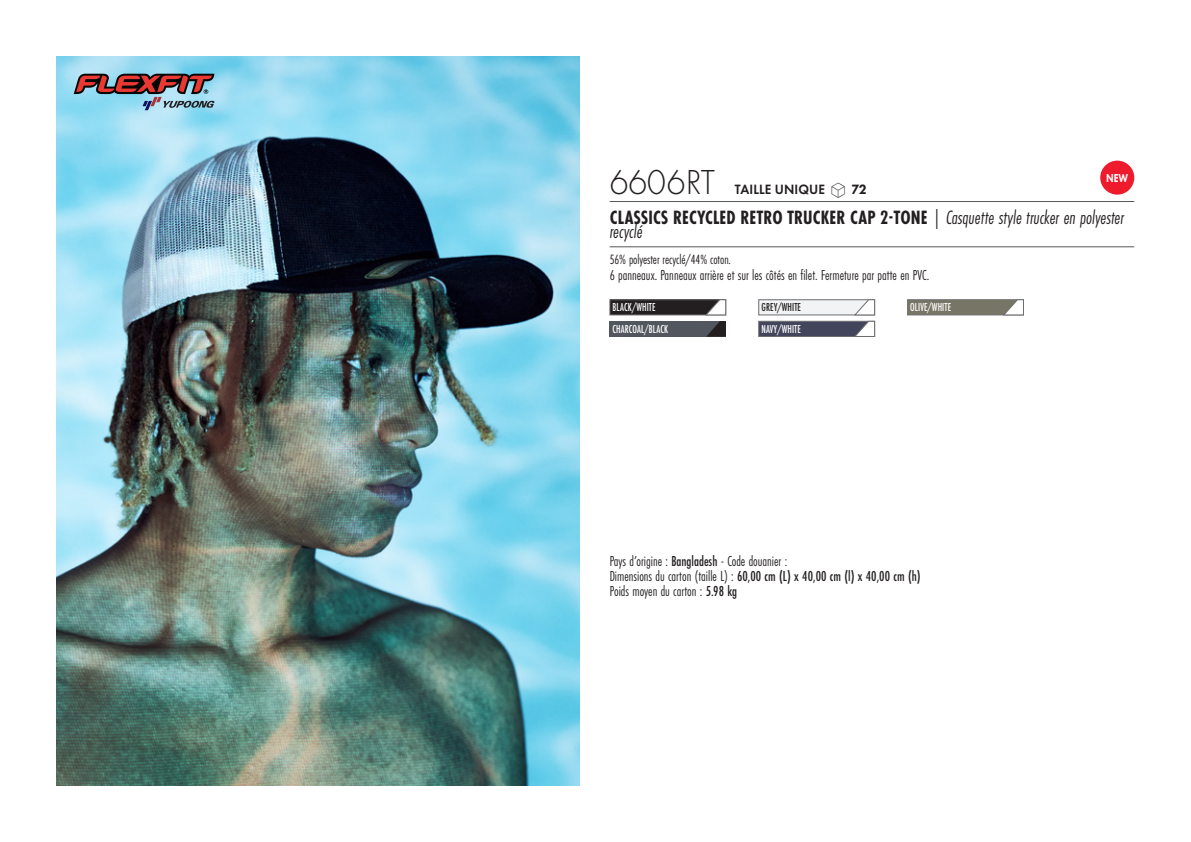
<style>
.page{position:relative;width:1191px;height:842px;background:#fff}
.page>*{position:absolute;margin:0;border:0;box-sizing:border-box;transform-origin:0 0}
.t1{font:300 36px "Futura PT";color:#231f20;scale:.95 1}
.t2{font:700 20px "Futura PT Cond";letter-spacing:.01em;color:#231f20;scale:.95 1}
.t3{font:italic 20px "Futura PT Cond";color:#231f20;scale:.95 1}
.t4{font:15px "Futura PT Cond";color:#231f20;scale:.95 1}
.t5{font:500 15px "Futura PT Cond";color:#231f20;scale:.95 1}
.grammage_2020{font:14px "Futura PT Cond";letter-spacing:-.005em;color:#231f20;scale:.95 1}
.t6{font:600 14px "Futura PT";letter-spacing:.01em;color:#231f20;scale:.95 1}
.Coloris_nuancier{font:500 12px "Futura PT Cond";letter-spacing:.01em;color:#fff;scale:.9 1}
.Coloris_nuancier_bla{font:500 12px "Futura PT Cond";letter-spacing:.01em;color:#fff;scale:.9 1}
.Coloris_nuancier-2{font:500 12px "Futura PT Cond";letter-spacing:.01em;color:#231f20;scale:.9 1}
.nuancier_bloc_packsh{font:800 12px "Futura PT";color:#fff;scale:.8 1}
.s1{font-family:"Linotype Shapeshifter";font-weight:400;font-size:20px}
.s2{font-weight:800}
.s3{font-weight:400;font-style:italic}
.s4{font-weight:500}
.s5{font-weight:400}
</style>
<div class="page">
<img style="left:57px;top:57px;width:522px;height:728px">
<svg style="left:74px;top:74px;width:141px;height:36px;background:#847f8a"></svg>
<div style="left:610px;top:300px;width:115px;height:15px;background:#231f20"></div>
<div style="left:609px;top:300px;width:117px;height:15px;border:1px solid #6c6d70"></div>
<svg style="left:705px;top:299px;width:21px;height:16px"></svg>
<div style="left:609px;top:321px;width:117px;height:16px;background:#52575f"></div>
<svg style="left:706px;top:321px;width:20px;height:16px"></svg>
<div style="left:758px;top:300px;width:116px;height:15px;background:#f2f3f4;border:1px solid #6c6d70"></div>
<svg style="left:854px;top:299px;width:21px;height:16px"></svg>
<div style="left:758px;top:321px;width:116px;height:16px;background:#43455c;border:1px solid #6c6d70"></div>
<svg style="left:854px;top:321px;width:21px;height:16px"></svg>
<div style="left:907px;top:300px;width:116px;height:15px;background:#777566"></div>
<svg style="left:1003px;top:299px;width:21px;height:16px"></svg>
<div style="left:1100px;top:161px;width:34px;height:34px;background:#ee1b2d;border-radius:50%"></div>
<hr style="left:609px;top:201px;width:525px;height:1px;background:#57585a">
<hr style="left:609px;top:246px;width:525px;height:1px;background:#57585a">
<p class="t1" style="left:609px;top:162px;width:113px">6606RT</p>
<p class="nuancier_bloc_packsh" style="left:1106px;top:171px;width:29px">NEW</p>
<p class="t6" style="left:735px;top:181px;width:140px">TAILLE UNIQUE <span class="s1">S</span> <span class="s2">72</span></p>
<p class="t2" style="left:610px;top:206px;width:543px">CLASSICS RECYCLED RETRO TRUCKER CAP 2-TONE <span class="s3">| Casquette style trucker en polyester</span></p>
<p class="t3" style="left:609px;top:220px;width:36px">recyclé</p>
<p class="grammage_2020" style="left:609px;top:251px;width:129px">56% polyester recyclé/44% coton.</p>
<p class="t4" style="left:609px;top:266px;width:338px">6 panneaux. Panneaux arrière et sur les côtés en filet. Fermeture par patte en PVC.</p>
<p class="Coloris_nuancier" style="left:612px;top:300px;width:49px">BLACK/WHITE</p>
<p class="Coloris_nuancier_bla" style="left:612px;top:322px;width:63px">CHARCOAL/BLACK</p>
<p class="Coloris_nuancier-2" style="left:761px;top:300px;width:45px">GREY/WHITE</p>
<p class="Coloris_nuancier" style="left:761px;top:322px;width:45px">NAVY/WHITE</p>
<p class="Coloris_nuancier" style="left:910px;top:300px;width:47px">OLIVE/WHITE</p>
<p class="t4" style="left:609px;top:552px;width:188px">Pays d’origine : <span class="s4">Bangladesh</span> - Code douanier :</p>
<p class="t5" style="left:609px;top:567px;width:329px"><span class="s5">Dimensions du carton (taille L) :</span> 60,00 cm (L) x 40,00 cm (l) x 40,00 cm (h)</p>
<p class="t4" style="left:609px;top:582px;width:136px">Poids moyen du carton : <span class="s4">5.98 kg</span></p>
</div>
